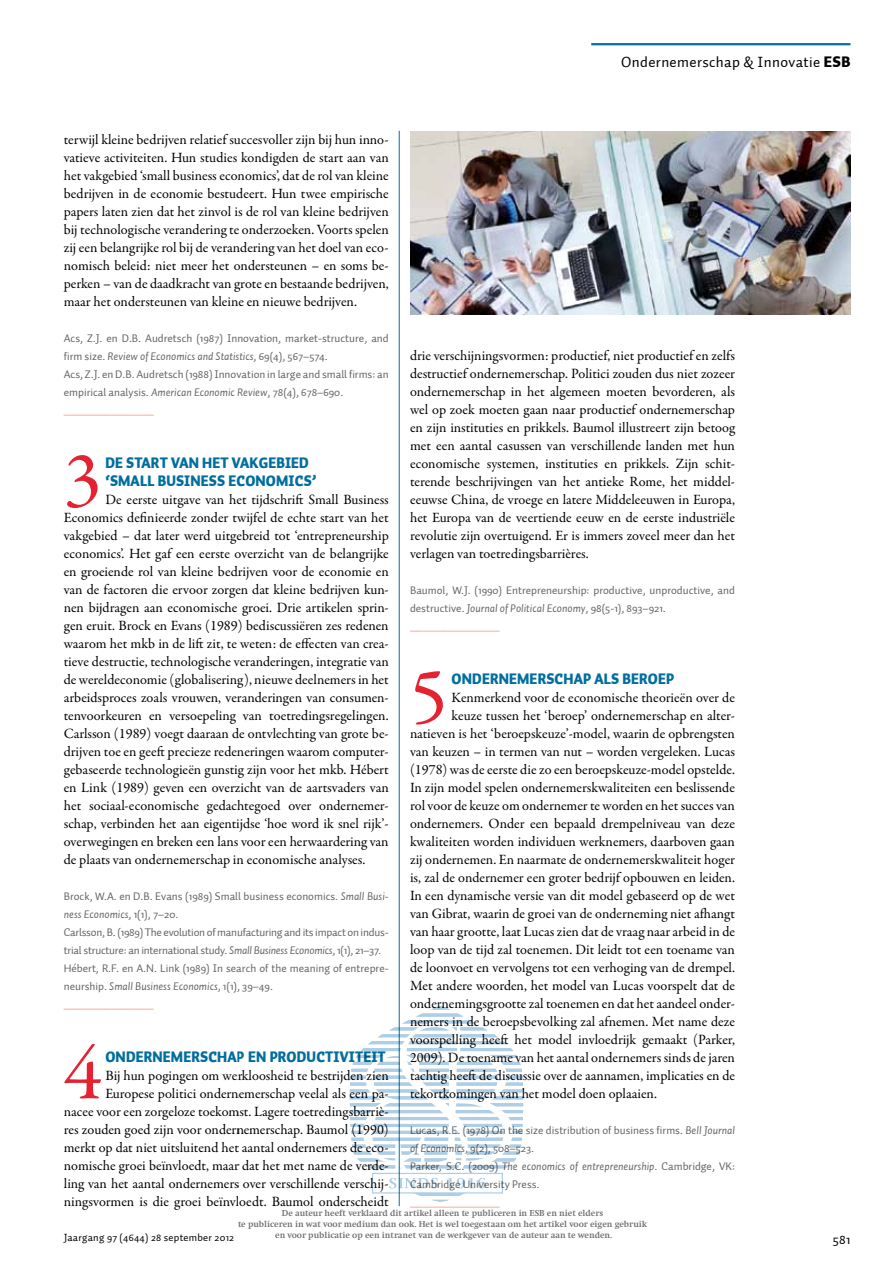
<style>
.page{position:relative;width:893px;height:1263px;background:#fff}
.page>*{position:absolute;margin:0;border:0;box-sizing:border-box;transform-origin:0 0}
.t1{font:77.55px "Garamond Premr Pro";color:#e42231}
.t2{font:900 15px/18px "Auto 1";letter-spacing:.01em;color:#006e9e;scale:.95 1}
.t3{font:15px "Auto 1";letter-spacing:.025em;color:#000}
.t4{font:14.25px/18px "Garamond Premr Pro";color:#000;text-align:justify}
.t5{font:14.25px "Garamond Premr Pro";color:#f09682}
.t6{font:13.5px "Auto 1";color:#000}
.t7{font:11.25px/18px "Auto 1";color:#636466}
.t8{font:11.25px/18px "Auto 1";letter-spacing:-.02em;color:#636466}
.t9{font:10.5px "Auto 1";letter-spacing:.025em;color:#000}
.t10{font:700 9px/10.8px "Swift";color:#6d6e71;text-align:center}
.s1{font-weight:900}
.s2{font-style:italic}
</style>
<div class="page">
<hr style="left:591px;top:43px;width:259px;height:2px;background:#006f9f">
<hr style="left:399px;top:131px;width:1px;height:1075px;background:#006f9f">
<img style="left:410px;top:132px;width:440px;height:183px">
<svg style="left:349px;top:1006px;width:175px;height:201px"></svg>
<p class="t3" style="left:621px;top:53px;width:231px">Ondernemerschap &amp; Innovatie <span class="s1">ESB</span></p>
<p class="t4" style="left:64px;top:131px;width:327px">terwijl kleine bedrijven relatief succesvoller zijn bij hun inno&shy;vatieve activiteiten. Hun studies kondigden de start aan van het vakgebied ‘small business economics’, dat de rol van kleine bedrijven in de economie bestudeert. Hun twee empirische papers laten zien dat het zinvol is de rol van kleine bedrijven bij technologische verandering te onderzoeken. Voorts spelen zij een belangrijke rol bij de verandering van het doel van eco&shy;nomisch beleid: niet meer het ondersteunen – en soms be&shy;perken – van de daadkracht van grote en bestaande bedrijven, maar het ondersteunen van kleine en nieuwe bedrijven.</p>
<p class="t7" style="left:64px;top:329px;width:326px">Acs, Z.J. en D.B. Audretsch (1987) Innovation, market-structure, and firm size. <span class="s2">Review of Economics and Statistics</span>, 69(4), 567–574.<br>Acs, Z.J. en D.B. Audretsch (1988) Innovation in large and small firms: an empirical analysis. <span class="s2">American Economic Review</span>, 78(4), 678–690.</p>
<p class="t5" style="left:64px;top:399px;width:91px">_____________</p>
<p class="t4" style="left:410px;top:347px;width:327px">drie verschijningsvormen: productief, niet productief en zelfs destructief ondernemerschap. Politici zouden dus niet zozeer ondernemerschap in het algemeen moeten bevorderen, als wel op zoek moeten gaan naar productief ondernemerschap en zijn instituties en prikkels. Baumol illustreert zijn betoog met een aantal casussen van verschillende landen met hun economische systemen, instituties en prikkels. Zijn schit&shy;terende beschrijvingen van het antieke Rome, het middel&shy;eeuwse China, de vroege en latere Middeleeuwen in Europa, het Europa van de veertiende eeuw en de eerste industriële revolutie zijn overtuigend. Er is immers zoveel meer dan het verlagen van toetredingsbarrières.</p>
<p class="t7" style="left:410px;top:581px;width:326px">Baumol, W.J. (1990) Entrepreneurship: productive, unproductive, and destructive. <span class="s2">Journal of Political Economy</span>, 98(5-1), 893–921.</p>
<p class="t5" style="left:410px;top:615px;width:91px">_____________</p>
<h1 class="t1" style="left:64px;top:433px;width:39px">3</h1>
<p class="t2" style="left:105px;top:454px;width:206px">DE START VAN HET VAKGEBIED ‘SMALL BUSINESS</p>
<p class="t2" style="left:228px;top:472px;width:94px">ECONOMICS’</p>
<p class="t4" style="left:64px;top:491px;width:327px;text-indent:42px">De eerste uitgave van het tijdschrift Small Business Economics definieerde zonder twijfel de echte start van het vakgebied – dat later werd uitgebreid tot ‘entrepreneurship economics’. Het gaf een eerste overzicht van de belangrijke en groeiende rol van kleine bedrijven voor de economie en van de factoren die ervoor zorgen dat kleine bedrijven kun&shy;nen bijdragen aan economische groei. Drie artikelen sprin&shy;gen eruit. Brock en Evans (1989) bediscussiëren zes redenen waarom het mkb in de lift zit, te weten: de effecten van crea&shy;tieve destructie, technologische veranderingen, integratie van de wereldeconomie (globalisering), nieuwe deelnemers in het arbeidsproces zoals vrouwen, veranderingen van consumen&shy;tenvoorkeuren en versoepeling van toetredingsregelingen.<br>Carlsson (1989) voegt daaraan de ontvlechting van grote be&shy;drijven toe en geeft precieze redeneringen waarom computer&shy;gebaseerde technologieën gunstig zijn voor het mkb. Hébert en Link (1989) geven een overzicht van de aartsvaders van het sociaal-economische gedachtegoed over ondernemer&shy;schap, verbinden het aan eigentijdse ‘hoe word ik snel rijk’- overwegingen en breken een lans voor een herwaardering van de plaats van ondernemerschap in economische analyses.</p>
<p class="t8" style="left:64px;top:887px;width:326px">Brock, W.A. en D.B. Evans (1989) Small business economics. <span class="s2">Small Busi&shy;ness Economics</span>, 1(1), 7–20.<br>Carlsson, B. (1989) The evolution of manufacturing and its impact on indus&shy;trial structure: an international study. <span class="s2">Small Business Economics</span>, 1(1), 21–37.<br>Hébert, R.F. en A.N. Link (1989) In search of the meaning of entrepre&shy;neurship. <span class="s2">Small Business Economics</span>, 1(1), 39–49.</p>
<p class="t5" style="left:64px;top:993px;width:91px">_____________</p>
<h1 class="t1" style="left:64px;top:1027px;width:39px">4</h1>
<p class="t2" style="left:105px;top:1048px;width:297px">ONDERNEMERSCHAP EN PRODUCTIVITEIT</p>
<h1 class="t1" style="left:410px;top:649px;width:39px">5</h1>
<p class="t2" style="left:452px;top:670px;width:236px">ONDERNEMERSCHAP ALS BEROEP</p>
<p class="t4" style="left:452px;top:689px;width:285px">Kenmerkend voor de economische theorieën over de</p>
<p class="t4" style="left:452px;top:707px;width:285px">keuze tussen het ‘beroep’ ondernemerschap en alter-</p>
<p class="t4" style="left:410px;top:725px;width:326px">natieven is het ‘beroepskeuze’-model, waarin de opbrengsten</p>
<p class="t4" style="left:410px;top:743px;width:326px">van keuzen – in termen van nut – worden vergeleken. Lucas</p>
<p class="t4" style="left:410px;top:761px;width:326px">(1978) was de eerste die zo een beroepskeuze-model opstelde.</p>
<p class="t4" style="left:410px;top:779px;width:326px">In zijn model spelen ondernemerskwaliteiten een beslissende</p>
<p class="t4" style="left:410px;top:797px;width:326px">rol voor de keuze om ondernemer te worden en het succes van</p>
<p class="t4" style="left:410px;top:815px;width:326px">ondernemers. Onder een bepaald drempelniveau van deze</p>
<p class="t4" style="left:410px;top:833px;width:326px">kwaliteiten worden individuen werknemers, daarboven gaan</p>
<p class="t4" style="left:410px;top:851px;width:326px">zij ondernemen. En naarmate de ondernemerskwaliteit hoger</p>
<p class="t4" style="left:410px;top:869px;width:327px">is, zal de ondernemer een groter bedrijf opbouwen en leiden.</p>
<p class="t4" style="left:410px;top:887px;width:326px">In een dynamische versie van dit model gebaseerd op de wet</p>
<p class="t4" style="left:410px;top:905px;width:326px">van Gibrat, waarin de groei van de onderneming niet afhangt</p>
<p class="t4" style="left:410px;top:923px;width:326px">van haar grootte, laat Lucas zien dat de vraag naar arbeid in de</p>
<p class="t4" style="left:410px;top:941px;width:326px">loop van de tijd zal toenemen. Dit leidt tot een toename van</p>
<p class="t4" style="left:410px;top:959px;width:327px">de loonvoet en vervolgens tot een verhoging van de drempel.</p>
<p class="t4" style="left:410px;top:977px;width:326px">Met andere woorden, het model van Lucas voorspelt dat de</p>
<p class="t4" style="left:410px;top:995px;width:326px">ondernemingsgrootte zal toenemen en dat het aandeel onder-</p>
<p class="t4" style="left:410px;top:1013px;width:326px">nemers in de beroepsbevolking zal afnemen. Met name deze</p>
<p class="t4" style="left:410px;top:1031px;width:326px">voorspelling heeft het model invloedrijk gemaakt (Parker,</p>
<p class="t4" style="left:410px;top:1049px;width:326px">2009). De toename van het aantal ondernemers sinds de jaren</p>
<p class="t4" style="left:410px;top:1067px;width:327px">tachtig heeft de discussie over de aannamen, implicaties en de</p>
<p class="t4" style="left:410px;top:1085px;width:248px">tekortkomingen van het model doen oplaaien.</p>
<p class="t7" style="left:410px;top:1121px;width:326px">Lucas, R.E. (1978) On the size distribution of business firms. <span class="s2">Bell Journal of Economics</span>, 9(2), 508–523.<br>Parker, S.C. (2009) <span class="s2">The economics of entrepreneurship</span>. Cambridge, VK:<br>Cambridge University Press.</p>
<p class="t5" style="left:410px;top:1191px;width:91px">_____________</p>
<p class="t10" style="left:238px;top:1208px;width:411px">De auteur heeft verklaard dit artikel alleen te publiceren in ESB en niet elders<br>te publiceren in wat voor medium dan ook. Het is wel toegestaan om het artikel voor eigen gebruik en voor publicatie op een intranet van de werkgever van de auteur aan te wenden.</p>
<p class="t4" style="left:64px;top:1067px;width:326px;text-align:right">Bij hun pogingen om werkloosheid te bestrijden zien Europese politici ondernemerschap veelal als een pa-<br>nacee voor een zorgeloze toekomst. Lagere toetredingsbarriè&shy;res zouden goed zijn voor ondernemerschap. Baumol (1990) merkt op dat niet uitsluitend het aantal ondernemers de eco&shy;nomische groei beïnvloedt, maar dat het met name de verde&shy;ling van het aantal ondernemers over verschillende verschij&shy;ningsvormen is die groei beïnvloedt. Baumol onderscheidt</p>
<p class="t9" style="left:64px;top:1231px;width:172px">Jaargang 97 (4644) 28 september 2012</p>
<p class="t6" style="left:833px;top:1231px;width:19px">581</p>
</div>
